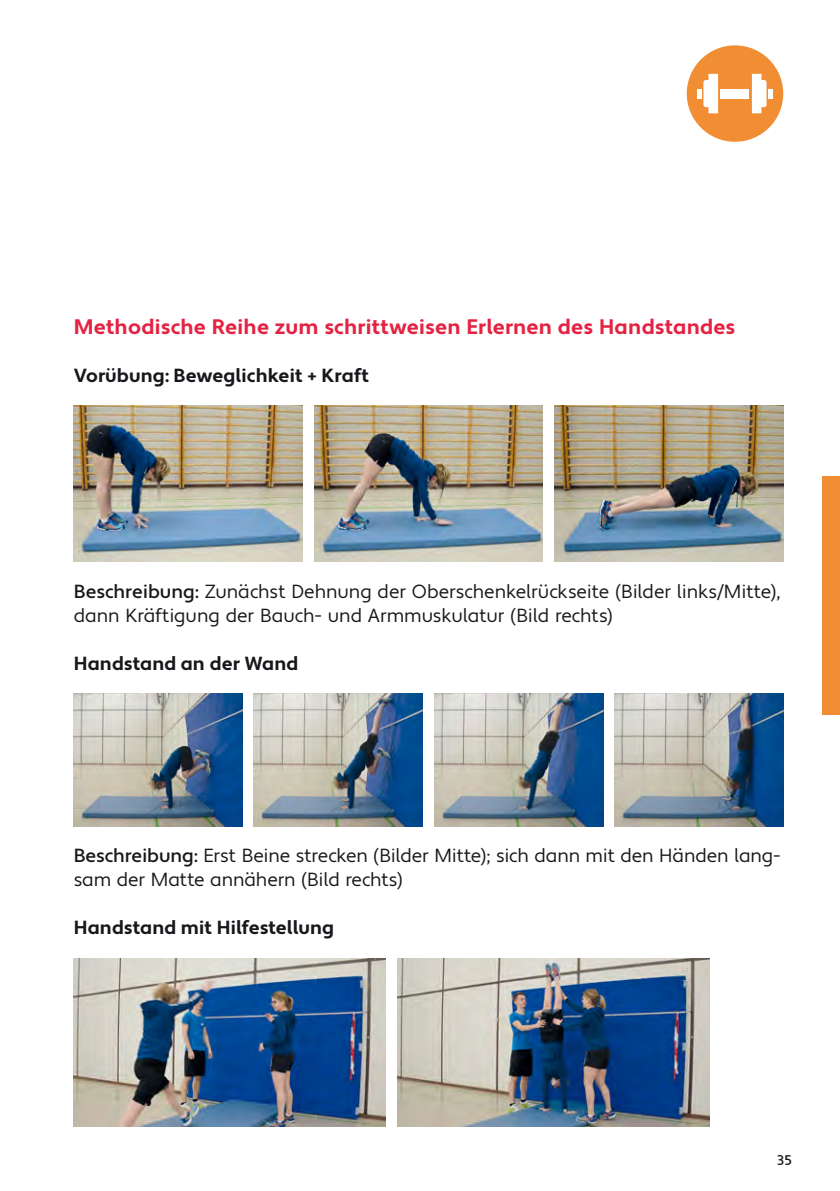
<style>
.page{position:relative;width:840px;height:1191px;background:#fff}
.page>*{position:absolute;margin:0;border:0;box-sizing:border-box;transform-origin:0 0}
.Zwischentitel_ROT{font:700 21px "Apertura";letter-spacing:.005em;color:#e42343}
.Grundtext{font:19px/24px "Apertura";letter-spacing:-.005em;color:#1a171c}
.Zwischentitel_SCHW{font:700 19px "Apertura";color:#1a171c}
.t1{font:500 14px "Apertura";color:#1a171c}
.s1{font-weight:500}
</style>
<div class="page">
<div style="left:686px;top:45px;width:96px;height:97px;background:#f18d33;border-radius:50%"></div>
<svg style="left:697px;top:74px;width:20px;height:39px"></svg>
<svg style="left:751px;top:74px;width:20px;height:39px"></svg>
<div style="left:720px;top:89px;width:28px;height:9px;background:#fff"></div>
<div style="left:822px;top:476px;width:17px;height:238px;background:#f18d33"></div>
<img style="left:74px;top:406px;width:228px;height:156px">
<img style="left:74px;top:694px;width:168px;height:132px">
<img style="left:74px;top:958px;width:312px;height:168px">
<img style="left:554px;top:406px;width:228px;height:156px">
<img style="left:614px;top:694px;width:168px;height:132px">
<img style="left:434px;top:694px;width:168px;height:132px">
<img style="left:397px;top:958px;width:312px;height:168px">
<img style="left:314px;top:406px;width:228px;height:156px">
<img style="left:254px;top:694px;width:168px;height:132px">
<p class="Zwischentitel_ROT" style="left:74px;top:314px;width:663px">Methodische Reihe zum schrittweisen Erlernen des Handstandes</p>
<p class="Zwischentitel_SCHW" style="left:74px;top:364px;width:296px">Vorübung: Beweglichkeit + Kraft</p>
<p class="Grundtext" style="left:74px;top:580px;width:707px"><span class="s1">Beschreibung:</span> Zunächst Dehnung der Oberschenkelrückseite (Bilder links/Mitte), dann Kräftigung der Bauch- und Armmuskulatur (Bild rechts)</p>
<p class="Zwischentitel_SCHW" style="left:74px;top:652px;width:226px">Handstand an der Wand</p>
<p class="Grundtext" style="left:74px;top:844px;width:708px"><span class="s1">Beschreibung:</span> Erst Beine strecken (Bilder Mitte); sich dann mit den Händen lang&shy;sam der Matte annähern (Bild rechts)</p>
<p class="Zwischentitel_SCHW" style="left:74px;top:916px;width:262px">Handstand mit Hilfestellung</p>
<p class="t1" style="left:776px;top:1151px;width:16px">35</p>
</div>
